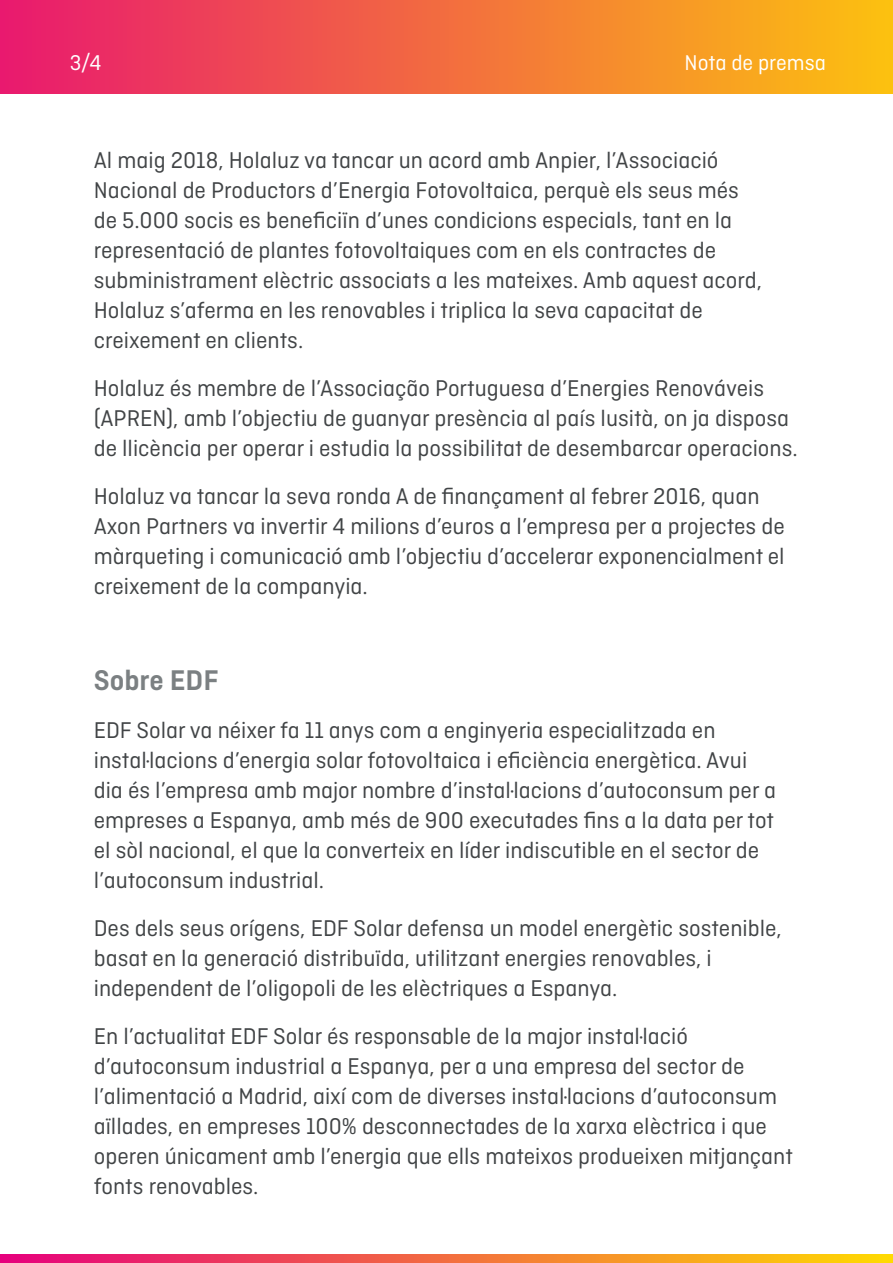
<style>
.page{position:relative;width:893px;height:1263px;background:#fff}
.page>*{position:absolute;margin:0;border:0;box-sizing:border-box;transform-origin:0 0}
.Cuerpo_de_texto{font:600 30px "Ciutadella";color:#7b8082}
.Cuerpo_de_texto-2{font:24px/30px "Ciutadella";color:#414446}
.t1{font:22.5px "Ciutadella";color:#fff}
</style>
<div class="page">
<div style="left:0;top:0;width:892px;height:93px;background:linear-gradient(to right,#e9196f,#fcc10f)"></div>
<svg style="left:0;top:1254px;width:892px;height:9px;background:#f26c3f"></svg>
<p class="t1" style="left:70px;top:51px;width:33px">3/4</p>
<p class="t1" style="left:684px;top:51px;width:143px">Nota de premsa</p>
<p class="Cuerpo_de_texto-2" style="left:94px;top:145px;width:669px">Al maig 2018, Holaluz va tancar un acord amb Anpier, l’Associació Nacional de Productors d’Energia Fotovoltaica, perquè els seus més de 5.000 socis es beneficiïn d’unes condicions especials, tant en la representació de plantes fotovoltaiques com en els contractes de subministrament elèctric associats a les mateixes. Amb aquest acord, Holaluz s’aferma en les renovables i triplica la seva capacitat de creixement en clients.</p>
<p class="Cuerpo_de_texto-2" style="left:94px;top:373px;width:705px">Holaluz és membre de l’Associação Portuguesa d’Energies Renováveis (APREN), amb l’objectiu de guanyar presència al país lusità, on ja disposa de llicència per operar i estudia la possibilitat de desembarcar operacions.</p>
<p class="Cuerpo_de_texto-2" style="left:94px;top:481px;width:692px">Holaluz va tancar la seva ronda A de finançament al febrer 2016, quan Axon Partners va invertir 4 milions d’euros a l’empresa per a projectes de màrqueting i comunicació amb l’objectiu d’accelerar exponencialment el creixement de la companyia.</p>
<p class="Cuerpo_de_texto" style="left:94px;top:663px;width:126px">Sobre EDF</p>
<p class="Cuerpo_de_texto-2" style="left:94px;top:715px;width:683px">EDF Solar va néixer fa 11 anys com a enginyeria especialitzada en instal·lacions d’energia solar fotovoltaica i eficiència energètica. Avui dia és l’empresa amb major nombre d’instal·lacions d’autoconsum per a empreses a Espanya, amb més de 900 executades fins a la data per tot el sòl nacional, el que la converteix en líder indiscutible en el sector de l’autoconsum industrial.</p>
<p class="Cuerpo_de_texto-2" style="left:94px;top:913px;width:689px">Des dels seus orígens, EDF Solar defensa un model energètic sostenible, basat en la generació distribuïda, utilitzant energies renovables, i independent de l’oligopoli de les elèctriques a Espanya.</p>
<p class="Cuerpo_de_texto-2" style="left:94px;top:1021px;width:700px">En l’actualitat EDF Solar és responsable de la major instal·lació d’autoconsum industrial a Espanya, per a una empresa del sector de l’alimentació a Madrid, així com de diverses instal·lacions d’autoconsum aïllades, en empreses 100% desconnectades de la xarxa elèctrica i que operen únicament amb l’energia que ells mateixos produeixen mitjançant fonts renovables.</p>
</div>
